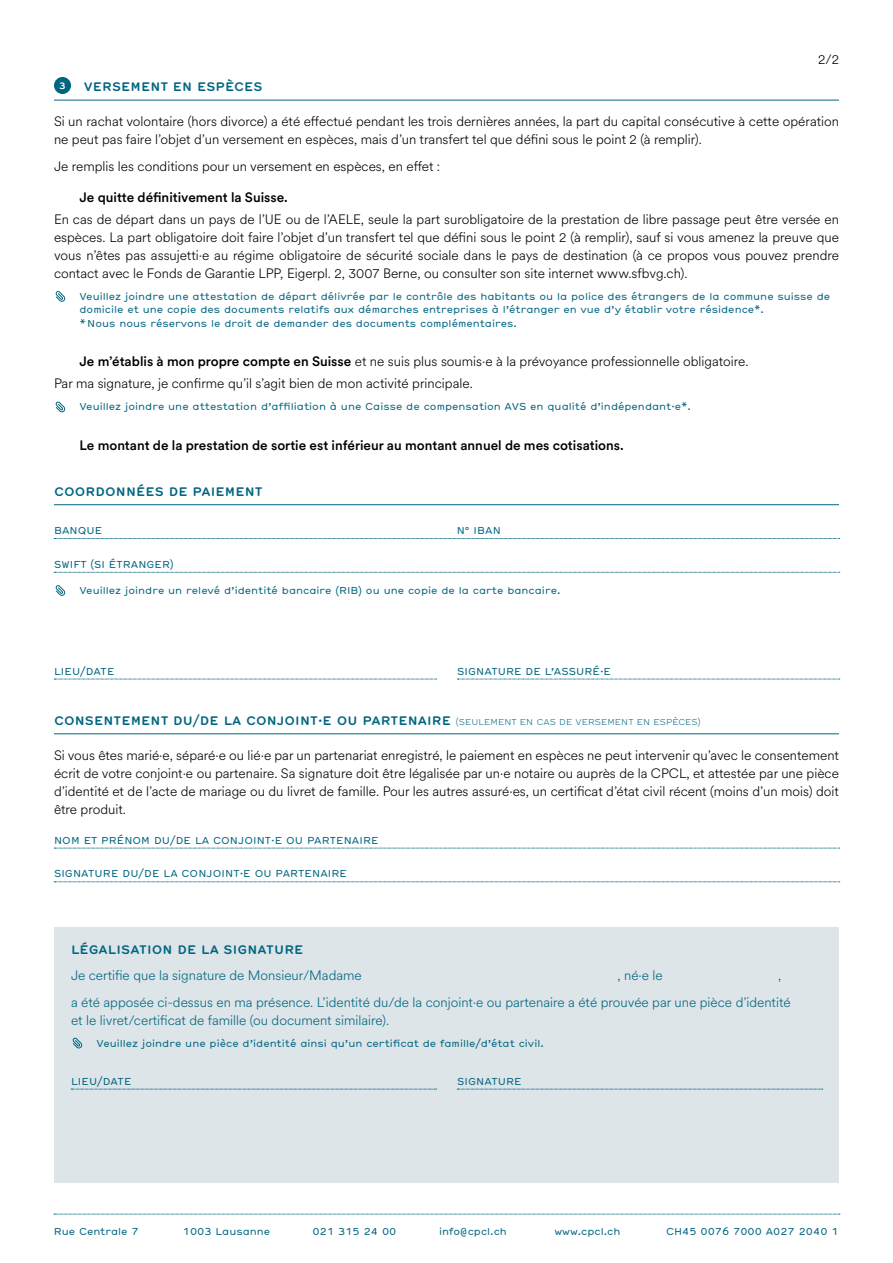
<style>
.page{position:relative;width:893px;height:1263px;background:#fff}
.page>*{position:absolute;margin:0;border:0;box-sizing:border-box;transform-origin:0 0}
.t1{font:300 13.5px/18px "Circular XX";color:#000}
.t2{font:300 13.5px/26.5px "Circular XX";color:#006580}
.t3{font:500 13.5px "Circular XX";color:#000}
.t4{font:700 12px "Hermes";letter-spacing:.01em;color:#006580}
.t5{font:9.75px/13.5px "Hermes";color:#006580}
.t6{font:700 9px "Hermes";color:#fff}
.s1{font-weight:500}
.s2{font-weight:300;font-size:8.25px}
</style>
<div class="page">
<svg style="left:54px;top:1214px;width:786px;height:1px"></svg>
<hr style="left:54px;top:100px;width:785px;height:1px;background:#006580">
<hr style="left:54px;top:504px;width:785px;height:1px;background:#006580">
<svg style="left:54px;top:538px;width:786px;height:1px"></svg>
<svg style="left:54px;top:572px;width:786px;height:1px"></svg>
<div style="left:54px;top:77px;width:17px;height:17px;background:#006580;border-radius:50%"></div>
<svg style="left:55px;top:291px;width:11px;height:11px"></svg>
<svg style="left:55px;top:401px;width:11px;height:12px"></svg>
<svg style="left:55px;top:585px;width:11px;height:11px"></svg>
<svg style="left:54px;top:679px;width:383px;height:1px"></svg>
<svg style="left:457px;top:679px;width:383px;height:1px"></svg>
<hr style="left:54px;top:733px;width:785px;height:1px;background:#006580">
<svg style="left:54px;top:848px;width:786px;height:1px"></svg>
<svg style="left:54px;top:881px;width:786px;height:1px"></svg>
<div style="left:54px;top:927px;width:785px;height:255px;background:#dde5e8"></div>
<svg style="left:72px;top:1037px;width:11px;height:12px"></svg>
<svg style="left:71px;top:1089px;width:366px;height:1px"></svg>
<svg style="left:457px;top:1089px;width:366px;height:1px"></svg>
<p class="t1" style="left:818px;top:50px;width:22px">2/2</p>
<p class="t6" style="left:59px;top:79px;width:8px">3</p>
<p class="t4" style="left:84px;top:78px;width:180px">VERSEMENT EN ESPÈCES</p>
<p class="t1" style="left:54px;top:112px;width:786px">Si un rachat volontaire (hors divorce) a été effectué pendant les trois dernières années, la part du capital consécutive à cette opération ne peut pas faire l’objet d’un versement en espèces, mais d’un transfert tel que défini sous le point 2 (à remplir).</p>
<p class="t1" style="left:54px;top:157px;width:388px">Je remplis les conditions pour un versement en espèces, en effet :</p>
<p class="t3" style="left:80px;top:188px;width:210px">Je quitte définitivement la Suisse.</p>
<p class="t1" style="left:54px;top:210px;width:787px;text-align:justify">En cas de départ dans un pays de l’UE ou de l’AELE, seule la part surobligatoire de la prestation de libre passage peut être versée en espèces. La part obligatoire doit faire l’objet d’un transfert tel que défini sous le point 2 (à remplir), sauf si vous amenez la preuve que vous n’êtes pas assujetti·e au régime obligatoire de sécurité sociale dans le pays de destination (à ce propos vous pouvez prendre contact avec le Fonds de Garantie LPP, Eigerpl. 2, 3007 Berne, ou consulter son site internet www.sfbvg.ch).</p>
<p class="t5" style="left:80px;top:289px;width:752px">Veuillez joindre une attestation de départ délivrée par le contrôle des habitants ou la police des étrangers de la commune suisse de domicile et une copie des documents relatifs aux démarches entreprises à l’étranger en vue d’y établir votre résidence*.<br>* Nous nous réservons le droit de demander des documents complémentaires.</p>
<p class="t1" style="left:54px;top:350px;width:696px;line-height:22.2px;text-indent:26px"><span class="s1">Je m’établis à mon propre compte en Suisse</span> et ne suis plus soumis·e à la prévoyance professionnelle obligatoire.<br>Par ma signature, je confirme qu’il s’agit bien de mon activité principale.</p>
<p class="t5" style="left:80px;top:400px;width:613px">Veuillez joindre une attestation d’affiliation à une Caisse de compensation AVS en qualité d’indépendant·e*.</p>
<p class="t3" style="left:80px;top:436px;width:546px">Le montant de la prestation de sortie est inférieur au montant annuel de mes cotisations.</p>
<p class="t4" style="left:54px;top:483px;width:210px">COORDONNÉES DE PAIEMENT</p>
<p class="t5" style="left:54px;top:523px;width:50px">BANQUE</p>
<p class="t5" style="left:457px;top:523px;width:46px">N° IBAN</p>
<p class="t5" style="left:54px;top:557px;width:121px">SWIFT (SI ÉTRANGER)</p>
<p class="t5" style="left:80px;top:583px;width:482px">Veuillez joindre un relevé d’identité bancaire (RIB) ou une copie de la carte bancaire.</p>
<p class="t5" style="left:54px;top:664px;width:62px">LIEU/DATE</p>
<p class="t5" style="left:457px;top:664px;width:155px">SIGNATURE DE L’ASSURÉ·E</p>
<p class="t4" style="left:54px;top:712px;width:648px">CONSENTEMENT DU/DE LA CONJOINT·E OU PARTENAIRE <span class="s2">(SEULEMENT EN CAS DE VERSEMENT EN ESPÈCES)</span></p>
<p class="t1" style="left:54px;top:746px;width:786px;text-align:justify">Si vous êtes marié·e, séparé·e ou lié·e par un partenariat enregistré, le paiement en espèces ne peut intervenir qu’avec le consentement écrit de votre conjoint·e ou partenaire. Sa signature doit être légalisée par un·e notaire ou auprès de la CPCL, et attestée par une pièce d’identité et de l’acte de mariage ou du livret de famille. Pour les autres assuré·es, un certificat d’état civil récent (moins d’un mois) doit être produit.</p>
<p class="t5" style="left:54px;top:833px;width:326px">NOM ET PRÉNOM DU/DE LA CONJOINT·E OU PARTENAIRE</p>
<p class="t5" style="left:54px;top:866px;width:294px">SIGNATURE DU/DE LA CONJOINT·E OU PARTENAIRE</p>
<p class="t4" style="left:71px;top:940px;width:234px">LÉGALISATION DE LA SIGNATURE</p>
<p class="t2" style="left:71px;top:961px;width:292px">Je certifie que la signature de Monsieur/Madame</p>
<p class="t2" style="left:617px;top:961px;width:47px">, né·e le</p>
<p class="t2" style="left:71px;top:961px;width:721px;text-indent:707px">, a été apposée ci‑dessus en ma présence. L’identité du/de la conjoint·e ou partenaire a été prouvée par une pièce d’identité</p>
<p class="t2" style="left:71px;top:1006px;width:320px">et le livret/certificat de famille (ou document similaire).</p>
<p class="t5" style="left:97px;top:1036px;width:449px">Veuillez joindre une pièce d’identité ainsi qu’un certificat de famille/d’état civil.</p>
<p class="t5" style="left:71px;top:1074px;width:62px">LIEU/DATE</p>
<p class="t5" style="left:457px;top:1074px;width:66px">SIGNATURE</p>
<p class="t5" style="left:54px;top:1224px;width:86px">Rue Centrale 7</p>
<p class="t5" style="left:183px;top:1224px;width:89px">1003 Lausanne</p>
<p class="t5" style="left:313px;top:1224px;width:85px">021 315 24 00</p>
<p class="t5" style="left:439px;top:1224px;width:70px">info@cpcl.ch</p>
<p class="t5" style="left:554px;top:1224px;width:68px">www.cpcl.ch</p>
<p class="t5" style="left:666px;top:1224px;width:174px">CH45 0076 7000 A027 2040 1</p>
</div>
